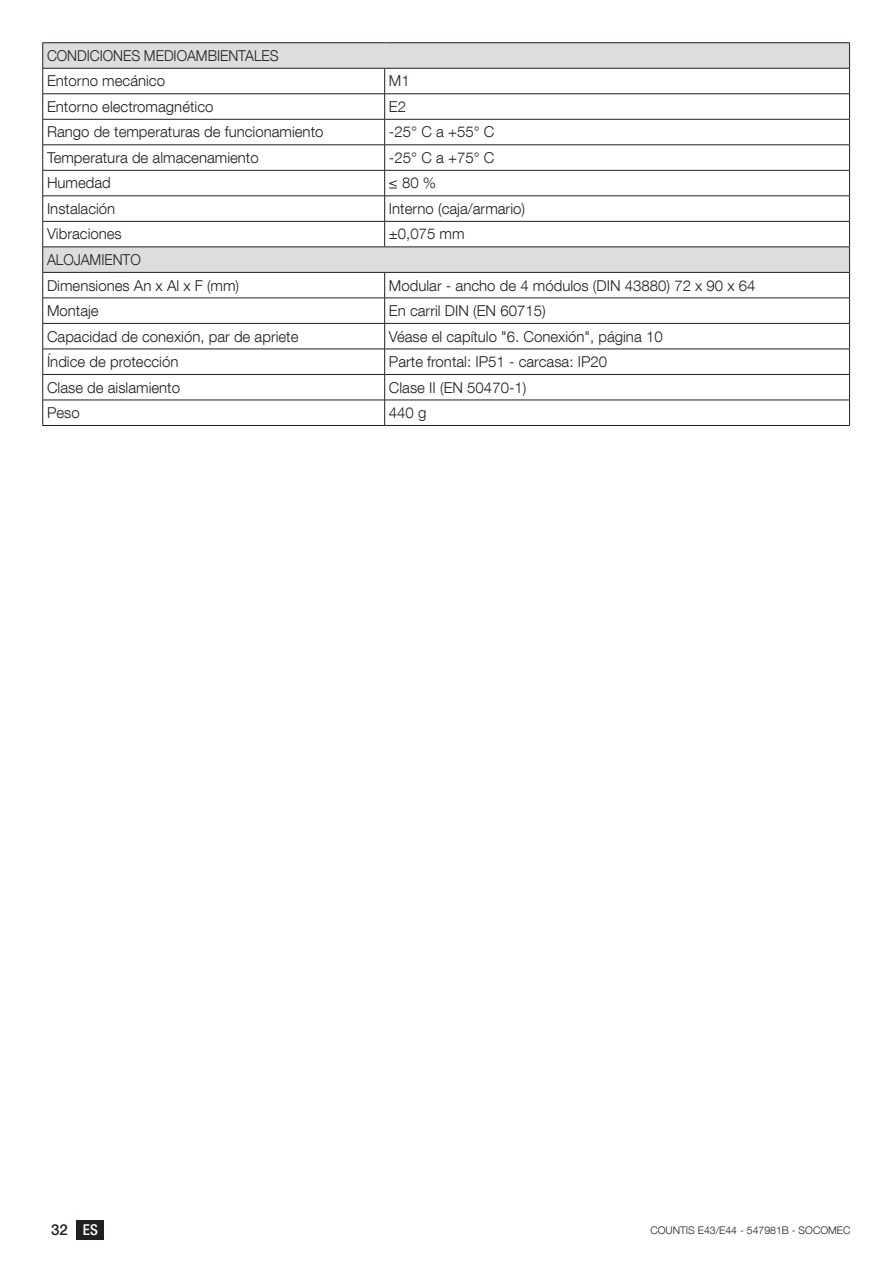
<style>
.page{position:relative;width:893px;height:1263px;background:#fff}
.page>*{position:absolute;margin:0;border:0;box-sizing:border-box;transform-origin:0 0}
.t1{font:300 15px "Helvetica Neue LT Com";color:#231f20}
.t2{font:300 15px/25.5px "Helvetica Neue LT Com";color:#231f20;scale:.94 1}
.t3{font:500 15px "Helvetica Neue LT Com";color:#231f20}
.t4{font:300 10.5px "Helvetica Neue LT Com";color:#231f20}
.s1{font-stretch:condensed;color:#fff}
</style>
<div class="page">
<div style="left:77px;top:1220px;width:27px;height:19px;background:#231f20"></div>
<svg style="left:43px;top:43px;width:806px;height:229px"></svg>
<hr style="left:43px;top:42px;width:342px;height:1px;background:#231f20">
<hr style="left:385px;top:42px;width:465px;height:1px;background:#231f20">
<hr style="left:43px;top:68px;width:342px;height:1px;background:#231f20">
<hr style="left:385px;top:68px;width:465px;height:1px;background:#231f20">
<hr style="left:43px;top:94px;width:342px;height:1px;background:#231f20">
<hr style="left:385px;top:94px;width:465px;height:1px;background:#231f20">
<hr style="left:43px;top:119px;width:342px;height:1px;background:#231f20">
<hr style="left:385px;top:119px;width:465px;height:1px;background:#231f20">
<hr style="left:43px;top:145px;width:342px;height:1px;background:#231f20">
<hr style="left:385px;top:145px;width:465px;height:1px;background:#231f20">
<hr style="left:43px;top:170px;width:342px;height:1px;background:#231f20">
<hr style="left:385px;top:170px;width:465px;height:1px;background:#231f20">
<hr style="left:43px;top:196px;width:342px;height:1px;background:#231f20">
<hr style="left:385px;top:196px;width:465px;height:1px;background:#231f20">
<hr style="left:43px;top:221px;width:342px;height:1px;background:#231f20">
<hr style="left:385px;top:221px;width:465px;height:1px;background:#231f20">
<svg style="left:384px;top:68px;width:1px;height:179px"></svg>
<hr style="left:43px;top:247px;width:342px;height:1px;background:#231f20">
<hr style="left:385px;top:247px;width:465px;height:1px;background:#231f20">
<hr style="left:43px;top:272px;width:342px;height:1px;background:#231f20">
<hr style="left:385px;top:272px;width:465px;height:1px;background:#231f20">
<hr style="left:43px;top:298px;width:342px;height:1px;background:#231f20">
<hr style="left:385px;top:298px;width:465px;height:1px;background:#231f20">
<hr style="left:43px;top:323px;width:342px;height:1px;background:#231f20">
<hr style="left:385px;top:323px;width:465px;height:1px;background:#231f20">
<hr style="left:43px;top:349px;width:342px;height:1px;background:#231f20">
<hr style="left:385px;top:349px;width:465px;height:1px;background:#231f20">
<hr style="left:43px;top:374px;width:342px;height:1px;background:#231f20">
<hr style="left:385px;top:374px;width:465px;height:1px;background:#231f20">
<hr style="left:43px;top:400px;width:342px;height:1px;background:#231f20">
<svg style="left:42px;top:43px;width:1px;height:382px"></svg>
<hr style="left:385px;top:400px;width:465px;height:1px;background:#231f20">
<svg style="left:384px;top:273px;width:1px;height:152px"></svg>
<svg style="left:849px;top:43px;width:1px;height:382px"></svg>
<hr style="left:43px;top:425px;width:342px;height:1px;background:#231f20">
<hr style="left:385px;top:425px;width:465px;height:1px;background:#231f20">
<p class="t2" style="left:47px;top:42px;width:248px">CONDICIONES MEDIOAMBIENTALES<br>Entorno mecánico</p>
<p class="t1" style="left:389px;top:72px;width:22px">M1</p>
<p class="t1" style="left:47px;top:97px;width:168px">Entorno electromagnético</p>
<p class="t1" style="left:389px;top:97px;width:19px">E2</p>
<p class="t1" style="left:47px;top:123px;width:278px">Rango de temperaturas de funcionamiento</p>
<p class="t1" style="left:389px;top:123px;width:107px">-25° C a +55° C</p>
<p class="t1" style="left:47px;top:148px;width:213px">Temperatura de almacenamiento</p>
<p class="t1" style="left:389px;top:148px;width:107px">-25° C a +75° C</p>
<p class="t1" style="left:47px;top:174px;width:65px">Humedad</p>
<p class="t1" style="left:389px;top:174px;width:49px">≤ 80 %</p>
<p class="t1" style="left:47px;top:199px;width:70px">Instalación</p>
<p class="t1" style="left:389px;top:199px;width:138px">Interno (caja/armario)</p>
<p class="t1" style="left:47px;top:225px;width:76px">Vibraciones</p>
<p class="t1" style="left:389px;top:225px;width:77px">±0,075 mm</p>
<p class="t2" style="left:47px;top:247px;width:206px">ALOJAMIENTO<br>Dimensiones An x Al x F (mm)</p>
<p class="t1" style="left:389px;top:276px;width:368px">Modular - ancho de 4 módulos (DIN 43880) 72 x 90 x 64</p>
<p class="t1" style="left:47px;top:301px;width:53px">Montaje</p>
<p class="t1" style="left:389px;top:301px;width:158px">En carril DIN (EN 60715)</p>
<p class="t1" style="left:47px;top:327px;width:253px">Capacidad de conexión, par de apriete</p>
<p class="t1" style="left:389px;top:327px;width:275px">Véase el capítulo "6. Conexión", página 10</p>
<p class="t1" style="left:47px;top:353px;width:133px">Índice de protección</p>
<p class="t1" style="left:389px;top:353px;width:220px">Parte frontal: IP51 - carcasa: IP20</p>
<p class="t1" style="left:47px;top:378px;width:135px">Clase de aislamiento</p>
<p class="t1" style="left:389px;top:378px;width:139px">Clase II (EN 50470-1)</p>
<p class="t1" style="left:47px;top:404px;width:34px">Peso</p>
<p class="t1" style="left:389px;top:404px;width:39px">440 g</p>
<p class="t3" style="left:51px;top:1221px;width:48px">32 <span class="s1">ES</span></p>
<p class="t4" style="left:650px;top:1223px;width:202px">COUNTIS E43/E44 - 547981B - SOCOMEC</p>
</div>
